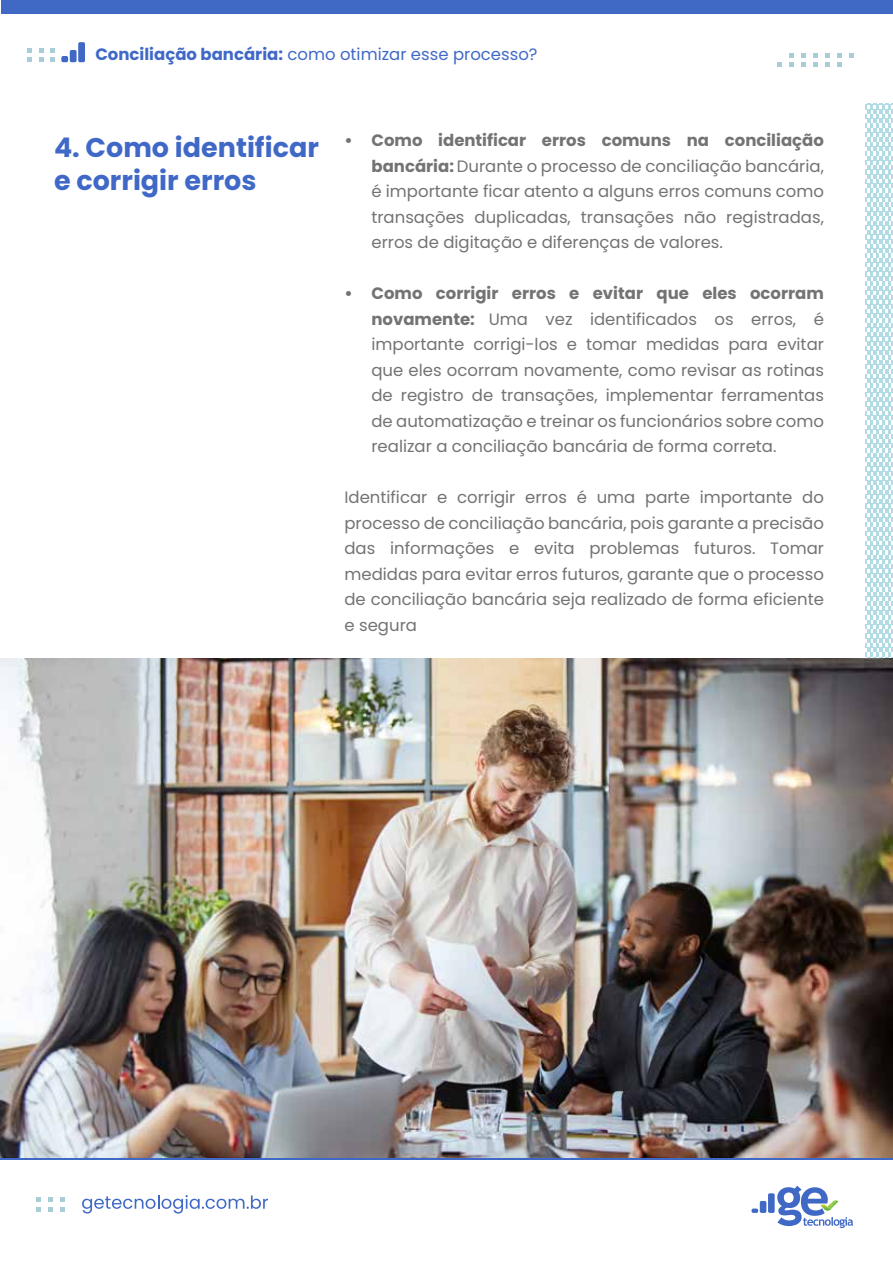
<style>
.page{position:relative;width:893px;height:1263px;background:#fff}
.page>*{position:absolute;margin:0;border:0;box-sizing:border-box;transform-origin:0 0}
.t1{font:700 27px/32.4px "Poppins";color:#4069c7}
.t2{font:16.5px/25.5px "Poppins";color:#737373;text-align:justify}
.t3{font:16.5px "Poppins";color:#4069c7}
.s1{font-weight:700}
</style>
<div class="page">
<div style="left:1px;top:0;width:892px;height:14px;background:#4069c6"></div>
<hr style="left:0;top:1157px;width:893px;height:3px;background:#4069c6">
<svg style="left:837px;top:63px;width:4px;height:4px"></svg>
<svg style="left:825px;top:63px;width:4px;height:4px"></svg>
<svg style="left:813px;top:63px;width:4px;height:4px"></svg>
<svg style="left:801px;top:63px;width:4px;height:4px"></svg>
<svg style="left:789px;top:63px;width:4px;height:4px"></svg>
<svg style="left:777px;top:63px;width:4px;height:4px"></svg>
<svg style="left:849px;top:53px;width:4px;height:4px"></svg>
<svg style="left:837px;top:53px;width:4px;height:4px"></svg>
<svg style="left:825px;top:53px;width:4px;height:4px"></svg>
<svg style="left:813px;top:53px;width:4px;height:4px"></svg>
<svg style="left:801px;top:53px;width:4px;height:4px"></svg>
<svg style="left:789px;top:53px;width:4px;height:4px"></svg>
<svg style="left:51px;top:58px;width:4px;height:4px"></svg>
<svg style="left:39px;top:58px;width:4px;height:4px"></svg>
<svg style="left:27px;top:58px;width:4px;height:4px"></svg>
<svg style="left:51px;top:48px;width:4px;height:4px"></svg>
<svg style="left:39px;top:48px;width:4px;height:4px"></svg>
<svg style="left:27px;top:48px;width:4px;height:4px"></svg>
<svg style="left:865px;top:103px;width:28px;height:555px"></svg>
<div style="left:78px;top:42px;width:7px;height:20px;background:#4069c6;border-radius:2px"></div>
<div style="left:70px;top:50px;width:7px;height:12px;background:#4069c6;border-radius:2px"></div>
<div style="left:61px;top:56px;width:7px;height:6px;background:#4069c6;border-radius:2px"></div>
<div style="left:768px;top:1193px;width:7px;height:20px;background:#4069c6;border-radius:2px"></div>
<div style="left:760px;top:1201px;width:6px;height:12px;background:#4069c6;border-radius:2px"></div>
<svg style="left:751px;top:1208px;width:7px;height:5px"></svg>
<svg style="left:777px;top:1186px;width:76px;height:42px"></svg>
<svg style="left:60px;top:1207px;width:4px;height:4px"></svg>
<svg style="left:48px;top:1207px;width:4px;height:4px"></svg>
<svg style="left:36px;top:1207px;width:4px;height:4px"></svg>
<svg style="left:60px;top:1197px;width:4px;height:4px"></svg>
<svg style="left:48px;top:1197px;width:4px;height:4px"></svg>
<svg style="left:36px;top:1197px;width:4px;height:4px"></svg>
<svg style="left:82px;top:1195px;width:186px;height:18px"></svg>
<img style="left:0;top:658px;width:893px;height:499px">
<p class="t3" style="left:95px;top:44px;width:444px"><span class="s1">Conciliação bancária:</span> como otimizar esse processo?</p>
<h1 class="t1" style="left:54px;top:132px;width:266px">4. Como identificar e corrigir erros</h1>
<p class="t2" style="left:371px;top:128px;width:454px;text-indent:-27px"><span class="s1">• Como identificar erros comuns na conciliação bancária:</span> Durante o processo de conciliação bancária, é importante ficar atento a alguns erros comuns como transações duplicadas, transações não registradas, erros de digitação e diferenças de valores.</p>
<p class="t2" style="left:371px;top:281px;width:454px;text-indent:-27px"><span class="s1">• Como corrigir erros e evitar que eles ocorram novamente:</span> Uma vez identificados os erros, é importante corrigi-los e tomar medidas para evitar que eles ocorram novamente, como revisar as rotinas de registro de transações, implementar ferramentas de automatização e treinar os funcionários sobre como realizar a conciliação bancária de forma correta.</p>
<p class="t2" style="left:344px;top:485px;width:481px">Identificar e corrigir erros é uma parte importante do processo de conciliação bancária, pois garante a precisão das informações e evita problemas futuros. Tomar medidas para evitar erros futuros, garante que o processo de conciliação bancária seja realizado de forma eficiente e segura</p>
</div>
